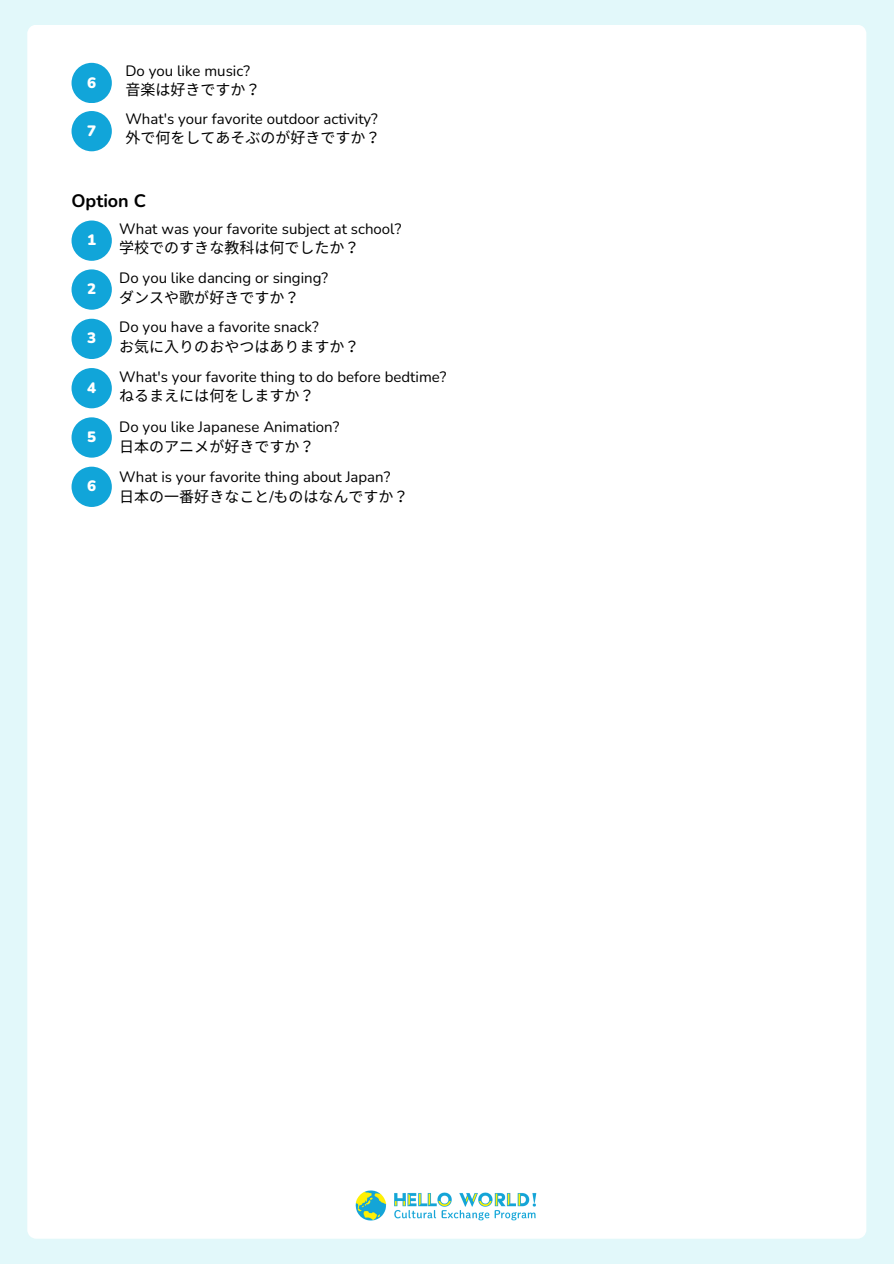
<style>
.page{position:relative;width:894px;height:1264px;background:#fff}
.page>*{position:absolute;margin:0;border:0;box-sizing:border-box;transform-origin:0 0}
.t1{font:700 18px "Nunito";color:#000}
.t2{font:15px "Nunito";color:#000}
.t3{font:15px "Noto Sans CJ Ksc";color:#000}
.t4{font:900 15px "Nunito";color:#fff}
.s1{font-family:"Nunito"}
</style>
<div class="page">
<div style="left:0;top:0;width:893px;height:1263px;background:#e2f8fa"></div>
<div style="left:27px;top:25px;width:839px;height:1213px;background:#fff"></div>
<div style="left:71px;top:63px;width:41px;height:40px;background:#11a5d9;border-radius:50%"></div>
<div style="left:71px;top:111px;width:41px;height:40px;background:#11a5d9;border-radius:50%"></div>
<img style="left:339px;top:1173px;width:216px;height:64px">
<div style="left:71px;top:220px;width:41px;height:41px;background:#11a5d9;border-radius:50%"></div>
<div style="left:71px;top:269px;width:41px;height:41px;background:#11a5d9;border-radius:50%"></div>
<div style="left:71px;top:319px;width:41px;height:40px;background:#11a5d9;border-radius:50%"></div>
<div style="left:71px;top:368px;width:41px;height:40px;background:#11a5d9;border-radius:50%"></div>
<div style="left:71px;top:417px;width:41px;height:40px;background:#11a5d9;border-radius:50%"></div>
<div style="left:71px;top:466px;width:41px;height:41px;background:#11a5d9;border-radius:50%"></div>
<p class="t4" style="left:87px;top:72px;width:10px">6</p>
<p class="t4" style="left:87px;top:121px;width:10px">7</p>
<p class="t2" style="left:125px;top:60px;width:126px">Do you like music?</p>
<p class="t3" style="left:125px;top:78px;width:129px">音楽は好きですか？</p>
<p class="t2" style="left:125px;top:108px;width:254px">What's your favorite outdoor activity?</p>
<p class="t3" style="left:125px;top:126px;width:249px">外で何をしてあそぶのが好きですか？</p>
<p class="t1" style="left:71px;top:189px;width:76px">Option C</p>
<p class="t4" style="left:87px;top:230px;width:10px">1</p>
<p class="t4" style="left:87px;top:279px;width:10px">2</p>
<p class="t4" style="left:87px;top:328px;width:10px">3</p>
<p class="t4" style="left:87px;top:377px;width:10px">4</p>
<p class="t4" style="left:87px;top:427px;width:10px">5</p>
<p class="t4" style="left:87px;top:476px;width:10px">6</p>
<p class="t2" style="left:119px;top:218px;width:283px">What was your favorite subject at school?</p>
<p class="t3" style="left:119px;top:236px;width:234px">学校でのすきな教科は何でしたか？</p>
<p class="t2" style="left:119px;top:268px;width:210px">Do you like dancing or singing?</p>
<p class="t3" style="left:119px;top:285px;width:174px">ダンスや歌が好きですか？</p>
<p class="t2" style="left:119px;top:317px;width:201px">Do you have a favorite snack?</p>
<p class="t3" style="left:119px;top:334px;width:234px">お気に入りのおやつはありますか？</p>
<p class="t2" style="left:119px;top:366px;width:328px">What's your favorite thing to do before bedtime?</p>
<p class="t3" style="left:119px;top:384px;width:189px">ねるまえには何をしますか？</p>
<p class="t2" style="left:119px;top:417px;width:221px">Do you like Japanese Animation?</p>
<p class="t3" style="left:119px;top:434px;width:189px">日本のアニメが好きですか？</p>
<p class="t2" style="left:119px;top:467px;width:272px">What is your favorite thing about Japan?</p>
<p class="t3" style="left:119px;top:485px;width:283px">日本の一番好きなこと<span class="s1">/</span>ものはなんですか？</p>
</div>
